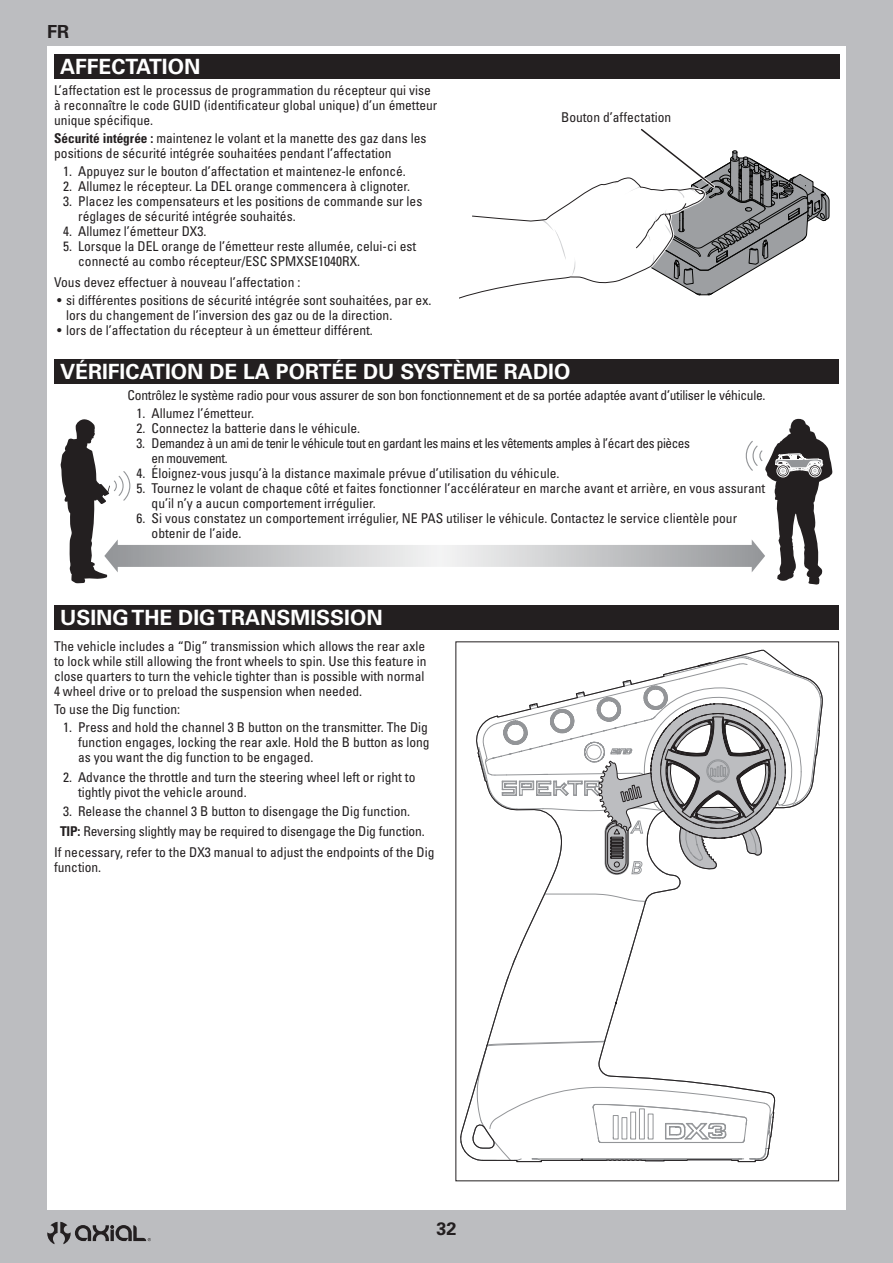
<style>
.page{position:relative;width:893px;height:1263px;background:#bcbdc0}
.page>*{position:absolute;margin:0;border:0;box-sizing:border-box;transform-origin:0 0}
.AXI_Header{font:700 21px "Univers LT Std";color:#fff}
.t1{font:700 18px "Univers LT Std";color:#231f20}
.AXI_Bullet_list{font:condensed 13.5px/15px "Univers LT Std";color:#231f20}
.AXI_text{font:condensed 13.5px/15px "Univers LT Std";color:#231f20}
.AXI_text-2{font:condensed 13.5px "Univers LT Std";letter-spacing:-.02em;color:#231f20}
.AXI_Bullet_list-2{font:condensed 13.5px/15px "Univers LT Std";letter-spacing:-.03em;color:#231f20}
.s1{font-weight:700}
</style>
<div class="page">
<div style="left:47px;top:46px;width:799px;height:1164px;background:#fff"></div>
<svg style="left:47px;top:1222px;width:104px;height:22px;background:#8a898c"></svg>
<svg style="left:61px;top:419px;width:771px;height:165px"></svg>
<svg style="left:460px;top:649px;width:363px;height:514px"></svg>
<div style="left:54px;top:605px;width:785px;height:24px;background:#231f20"></div>
<div style="left:54px;top:54px;width:785px;height:24px;background:#231f20"></div>
<div style="left:54px;top:359px;width:785px;height:24px;background:#231f20"></div>
<svg style="left:459px;top:129px;width:371px;height:170px"></svg>
<h2 class="t1" style="left:47px;top:22px;width:24px">FR</h2>
<p class="AXI_Header" style="left:60px;top:54px;width:142px">AFFECTATION</p>
<p class="AXI_text" style="left:54px;top:82px;width:385px">L’affectation est le processus de programmation du récepteur qui vise à reconnaître le code GUID (identificateur global unique) d’un émetteur unique spécifique.</p>
<p class="AXI_text" style="left:54px;top:130px;width:374px"><span class="s1">Sécurité intégrée :</span> maintenez le volant et la manette des gaz dans les positions de sécurité intégrée souhaitées pendant l’affectation</p>
<p class="AXI_Bullet_list" style="left:63px;top:163px;width:344px">1. Appuyez sur le bouton d’affectation et maintenez-le enfoncé.</p>
<p class="AXI_Bullet_list" style="left:63px;top:178px;width:348px">2. Allumez le récepteur. La DEL orange commencera à clignoter.</p>
<p class="AXI_Bullet_list" style="left:78px;top:193px;width:346px;text-indent:-15px">3. Placez les compensateurs et les positions de commande sur les réglages de sécurité intégrée souhaités.</p>
<p class="AXI_Bullet_list" style="left:63px;top:223px;width:145px">4. Allumez l’émetteur DX3.</p>
<p class="AXI_Bullet_list" style="left:78px;top:238px;width:340px;text-indent:-15px">5. Lorsque la DEL orange de l’émetteur reste allumée, celui-ci est connecté au combo récepteur/ESC SPMXSE1040RX.</p>
<p class="AXI_text" style="left:54px;top:274px;width:248px">Vous devez effectuer à nouveau l’affectation :</p>
<p class="AXI_Bullet_list" style="left:66px;top:292px;width:367px;text-indent:-9px">• si différentes positions de sécurité intégrée sont souhaitées, par ex. lors du changement de l’inversion des gaz ou de la direction.</p>
<p class="AXI_Bullet_list" style="left:57px;top:322px;width:317px">• lors de l’affectation du récepteur à un émetteur différent.</p>
<p class="AXI_text" style="left:561px;top:110px;width:112px">Bouton d’affectation</p>
<p class="AXI_Header" style="left:60px;top:359px;width:512px">VÉRIFICATION DE LA PORTÉE DU SYSTÈME RADIO</p>
<p class="AXI_text-2" style="left:128px;top:386px;width:639px">Contrôlez le système radio pour vous assurer de son bon fonctionnement et de sa portée adaptée avant d’utiliser le véhicule.</p>
<p class="AXI_Bullet_list" style="left:137px;top:405px;width:119px">1. Allumez l’émetteur.</p>
<p class="AXI_Bullet_list" style="left:137px;top:420px;width:225px">2. Connectez la batterie dans le véhicule.</p>
<p class="AXI_Bullet_list-2" style="left:152px;top:435px;width:540px;text-indent:-15px">3. Demandez à un ami de tenir le véhicule tout en gardant les mains et les vêtements amples à l’écart des pièces en mouvement.</p>
<p class="AXI_Bullet_list" style="left:137px;top:465px;width:424px">4. Éloignez-vous jusqu’à la distance maximale prévue d’utilisation du véhicule.</p>
<p class="AXI_Bullet_list" style="left:152px;top:480px;width:615px;text-indent:-15px">5. Tournez le volant de chaque côté et faites fonctionner l’accélérateur en marche avant et arrière, en vous assurant qu’il n’y a aucun comportement irrégulier.</p>
<p class="AXI_Bullet_list" style="left:152px;top:510px;width:587px;text-indent:-15px">6. Si vous constatez un comportement irrégulier, NE PAS utiliser le véhicule. Contactez le service clientèle pour obtenir de l’aide.</p>
<p class="AXI_Header" style="left:60px;top:605px;width:324px">USING THE DIG TRANSMISSION</p>
<p class="AXI_Bullet_list" style="left:54px;top:639px;width:374px">The vehicle includes a “Dig” transmission which allows the rear axle to lock while still allowing the front wheels to spin. Use this feature in close quarters to turn the vehicle tighter than is possible with normal 4 wheel drive or to preload the suspension when needed.</p>
<p class="AXI_Bullet_list" style="left:54px;top:702px;width:128px">To use the Dig function:</p>
<p class="AXI_Bullet_list" style="left:78px;top:720px;width:353px;text-indent:-15px">1. Press and hold the channel 3 B button on the transmitter. The Dig function engages, locking the rear axle. Hold the B button as long as you want the dig function to be engaged.</p>
<p class="AXI_Bullet_list" style="left:78px;top:769px;width:339px;text-indent:-15px">2. Advance the throttle and turn the steering wheel left or right to tightly pivot the vehicle around.</p>
<p class="AXI_Bullet_list" style="left:63px;top:804px;width:349px">3. Release the channel 3 B button to disengage the Dig function.</p>
<p class="AXI_text" style="left:60px;top:823px;width:366px"><span class="s1">TIP:</span> Reversing slightly may be required to disengage the Dig function.</p>
<p class="AXI_Bullet_list" style="left:54px;top:844px;width:382px">If necessary, refer to the DX3 manual to adjust the endpoints of the Dig function.</p>
<h2 class="t1" style="left:436px;top:1218px;width:22px">32</h2>
</div>
